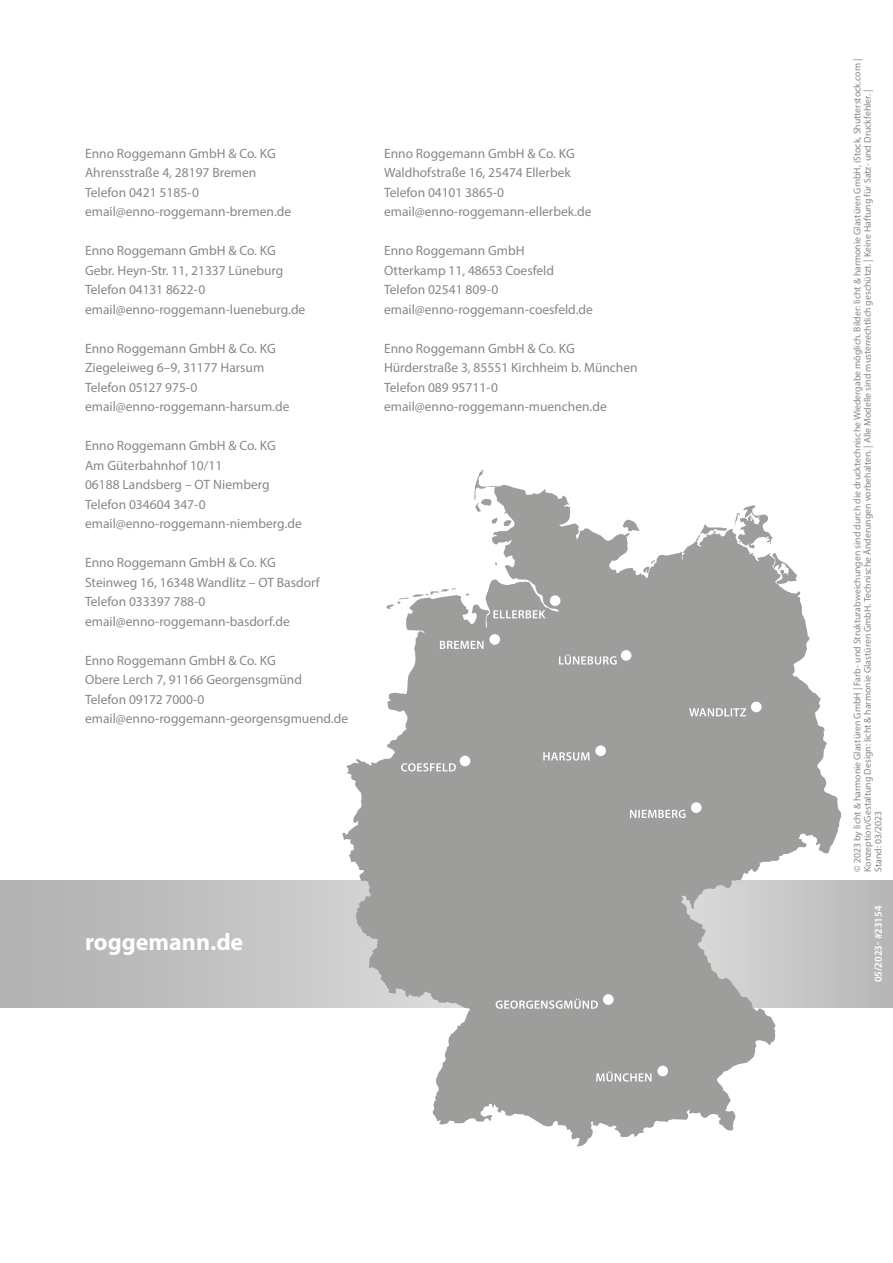
<style>
.page{position:relative;width:893px;height:1263px;background:#fff}
.page>*{position:absolute;margin:0;border:0;box-sizing:border-box;transform-origin:0 0}
.t1{font:700 24px "Myriad Pro";color:#fff}
.t2{font:13.5px/19.5px "Myriad Pro";color:#878787}
.t3{font:600 10.5px "Myriad Pro";color:#fff}
.t4{font:9.75px/10.5px "Myriad Pro";color:#878787}
</style>
<div class="page">
<svg style="left:0;top:880px;width:893px;height:128px;background:#bebdbd"></svg>
<svg style="left:342px;top:470px;width:499px;height:676px;fill:#9d9d9c"></svg>
<svg style="left:440px;top:641px;width:43px;height:8px"></svg>
<svg style="left:401px;top:763px;width:55px;height:8px"></svg>
<svg style="left:493px;top:610px;width:52px;height:8px"></svg>
<svg style="left:543px;top:752px;width:47px;height:8px"></svg>
<svg style="left:559px;top:654px;width:58px;height:11px"></svg>
<svg style="left:689px;top:695px;width:78px;height:21px;background:#a9a9a8"></svg>
<svg style="left:630px;top:810px;width:55px;height:8px"></svg>
<svg style="left:596px;top:1071px;width:55px;height:10px"></svg>
<div style="left:460px;top:756px;width:10px;height:10px;background:#fff;border-radius:50%"></div>
<div style="left:489px;top:634px;width:11px;height:11px;background:#fff;border-radius:50%"></div>
<div style="left:550px;top:595px;width:10px;height:11px;background:#fff;border-radius:50%"></div>
<div style="left:621px;top:650px;width:10px;height:11px;background:#fff;border-radius:50%"></div>
<div style="left:751px;top:702px;width:11px;height:10px;background:#fff;border-radius:50%"></div>
<div style="left:691px;top:802px;width:11px;height:11px;background:#fff;border-radius:50%"></div>
<div style="left:595px;top:745px;width:11px;height:11px;background:#fff;border-radius:50%"></div>
<div style="left:603px;top:994px;width:11px;height:11px;background:#fff;border-radius:50%"></div>
<div style="left:657px;top:1066px;width:11px;height:10px;background:#fff;border-radius:50%"></div>
<svg style="left:496px;top:998px;width:102px;height:11px"></svg>
<p class="t2" style="left:85px;top:143px;width:208px">Enno Roggemann GmbH &amp; Co. KG<br>Ahrensstraße 4, 28197 Bremen<br>Telefon 0421 5185-0 email@enno-roggemann-bremen.de</p>
<p class="t2" style="left:85px;top:241px;width:222px">Enno Roggemann GmbH &amp; Co. KG<br>Gebr. Heyn-Str. 11, 21337 Lüneburg<br>Telefon 04131 8622-0 email@enno-roggemann-lueneburg.de</p>
<p class="t2" style="left:85px;top:338px;width:206px">Enno Roggemann GmbH &amp; Co. KG<br>Ziegeleiweg 6–9, 31177 Harsum<br>Telefon 05127 975-0 email@enno-roggemann-harsum.de</p>
<p class="t2" style="left:85px;top:436px;width:218px">Enno Roggemann GmbH &amp; Co. KG<br>Am Güterbahnhof 10/11<br>06188 Landsberg – OT Niemberg<br>Telefon 034604 347-0 email@enno-roggemann-niemberg.de</p>
<p class="t2" style="left:85px;top:553px;width:236px">Enno Roggemann GmbH &amp; Co. KG<br>Steinweg 16, 16348 Wandlitz – OT Basdorf<br>Telefon 033397 788-0 email@enno-roggemann-basdorf.de</p>
<p class="t2" style="left:85px;top:650px;width:265px">Enno Roggemann GmbH &amp; Co. KG<br>Obere Lerch 7, 91166 Georgensgmünd<br>Telefon 09172 7000-0 email@enno-roggemann-georgensgmuend.de</p>
<p class="t2" style="left:384px;top:143px;width:209px">Enno Roggemann GmbH &amp; Co. KG<br>Waldhofstraße 16, 25474 Ellerbek<br>Telefon 04101 3865-0 email@enno-roggemann-ellerbek.de</p>
<p class="t2" style="left:384px;top:241px;width:210px">Enno Roggemann GmbH<br>Otterkamp 11, 48653 Coesfeld<br>Telefon 02541 809-0 email@enno-roggemann-coesfeld.de</p>
<p class="t2" style="left:384px;top:338px;width:255px">Enno Roggemann GmbH &amp; Co. KG<br>Hürderstraße 3, 85551 Kirchheim b. München<br>Telefon 089 95711-0 email@enno-roggemann-muenchen.de</p>
<h1 class="t1" style="left:85px;top:926px;width:160px">roggemann.de</h1>
<p class="t4" style="left:852px;top:872px;width:814px;rotate:-90deg">© 2023 by licht &amp; harmonie Glastüren GmbH | Farb- und Strukturabweichungen sind durch die drucktechnische Wiedergabe möglich. Bilder: licht &amp; harmonie Glastüren GmbH, iStock, Shutterstock.com |<br>Konzeption/Gestaltung Design: licht &amp; harmonie Glastüren GmbH. Technische Änderungen vorbehalten. | Alle Modelle sind musterrechtlich geschützt. | Keine Haftung für Satz- und Druckfehler. |<br>Stand: 03/2023</p>
<p class="t3" style="left:871px;top:982px;width:78px;rotate:-90deg">05/2023- #23154</p>
</div>
